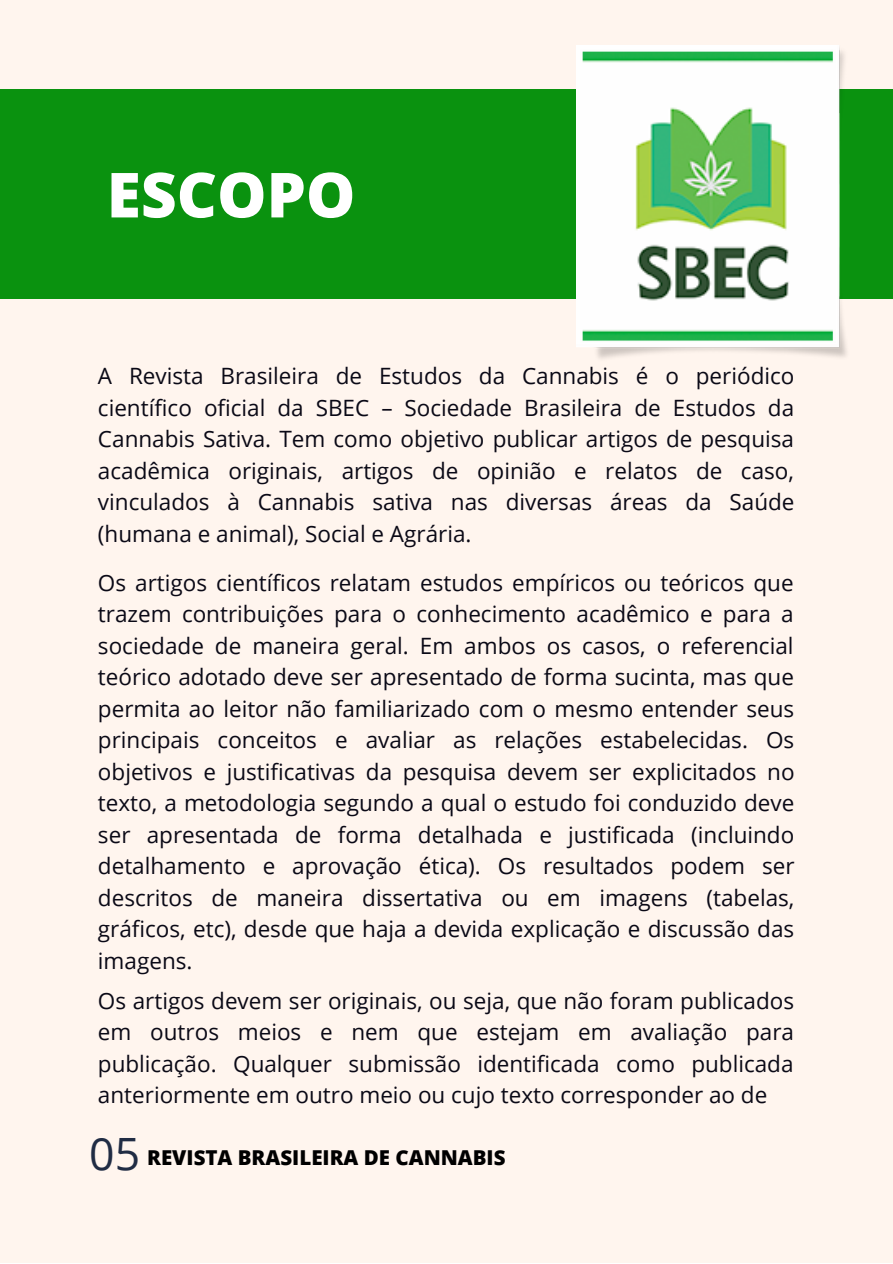
<style>
.page{position:relative;width:893px;height:1264px;background:#fff}
.page>*{position:absolute;margin:0;border:0;box-sizing:border-box;transform-origin:0 0}
.t1{font:800 62.1px "Open Sans";color:#fff}
.t2{font:22.5px/31.5px "Open Sans";color:#0a0916;text-align:justify}
.t3{font:800 20.55px "Open Sans";color:#000}
.s1{font-weight:400;font-size:44.55px;color:#202c44}
</style>
<div class="page">
<div style="left:0;top:0;width:892px;height:1262px;background:#fff5ee"></div>
<div style="left:0;top:89px;width:892px;height:209px;background:#0a920f"></div>
<img style="left:576px;top:46px;width:274px;height:313px">
<h1 class="t1" style="left:107px;top:151px;width:250px">ESCOPO</h1>
<p class="t2" style="left:98px;top:360px;width:698px">A Revista Brasileira de Estudos da Cannabis é o periódico científico oficial da SBEC – Sociedade Brasileira de Estudos da Cannabis Sativa. Tem como objetivo publicar artigos de pesquisa acadêmica originais, artigos de opinião e relatos de caso, vinculados à Cannabis sativa nas diversas áreas da Saúde (humana e animal), Social e Agrária.</p>
<p class="t2" style="left:98px;top:566px;width:698px">Os artigos científicos relatam estudos empíricos ou teóricos que trazem contribuições para o conhecimento acadêmico e para a sociedade de maneira geral. Em ambos os casos, o referencial teórico adotado deve ser apresentado de forma sucinta, mas que permita ao leitor não familiarizado com o mesmo entender seus principais conceitos e avaliar as relações estabelecidas. Os objetivos e justificativas da pesquisa devem ser explicitados no texto, a metodologia segundo a qual o estudo foi conduzido deve ser apresentada de forma detalhada e justificada (incluindo detalhamento e aprovação ética). Os resultados podem ser descritos de maneira dissertativa ou em imagens (tabelas, gráficos, etc), desde que haja a devida explicação e discussão das imagens.</p>
<p class="t2" style="left:98px;top:984px;width:697px">Os artigos devem ser originais, ou seja, que não foram publicados em outros meios e nem que estejam em avaliação para publicação. Qualquer submissão identificada como publicada anteriormente em outro meio ou cujo texto corresponder ao de</p>
<p class="t3" style="left:89px;top:1142px;width:418px"><span class="s1">05</span> REVISTA BRASILEIRA DE CANNABIS</p>
</div>
